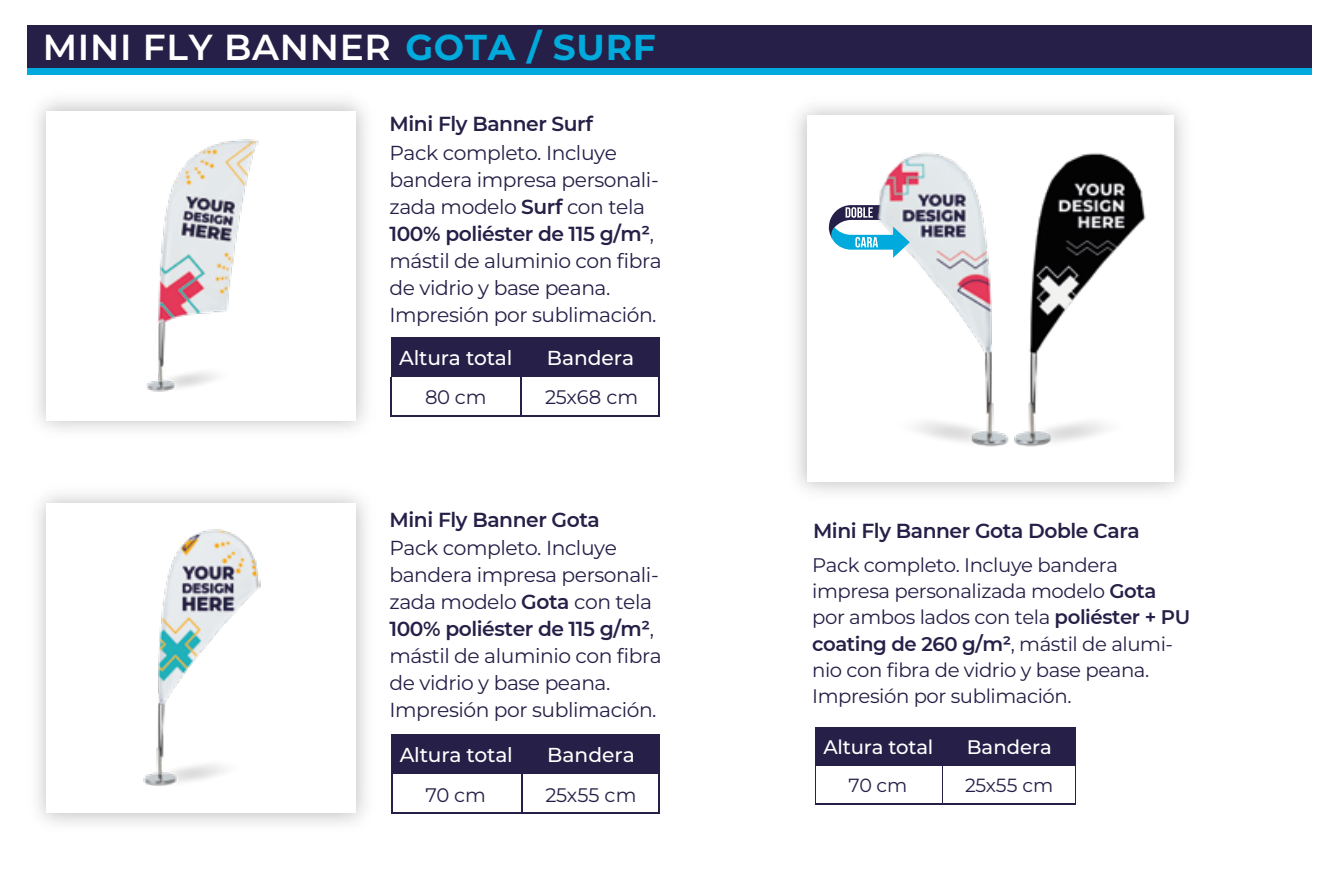
<style>
.page{position:relative;width:1340px;height:893px;background:#fff}
.page>*{position:absolute;margin:0;border:0;box-sizing:border-box;transform-origin:0 0}
.t1{font:600 36px "Montserrat";letter-spacing:.02em;color:#fff}
.t2{font:20.25px/27px "Montserrat";letter-spacing:-.02em;color:#261f47}
.t3{font:600 20.25px "Montserrat";letter-spacing:-.02em;color:#261f47}
.t4{font:500 20.25px "Montserrat";letter-spacing:-.01em;color:#fff}
.t5{font:19.57px/26.3px "Montserrat";letter-spacing:-.02em;color:#261f47}
.t6{font:500 19.57px "Montserrat";letter-spacing:-.01em;color:#fff}
.t7{font:19.12px "Montserrat";color:#261f47}
.s1{font-weight:700;color:#00aadc}
.s2{font-weight:600}
</style>
<div class="page">
<div style="left:28px;top:26px;width:1284px;height:42px;background:#261f47"></div>
<div style="left:28px;top:68px;width:1284px;height:7px;background:#00aadc"></div>
<img style="left:147px;top:139px;width:111px;height:253px">
<img style="left:143px;top:529px;width:117px;height:257px">
<img style="left:878px;top:153px;width:125px;height:294px">
<img style="left:1003px;top:153px;width:143px;height:294px">
<svg style="left:829px;top:205px;width:80px;height:53px"></svg>
<div style="left:390px;top:337px;width:268px;height:40px;background:#261f47"></div>
<hr style="left:390px;top:415px;width:269px;height:2px;background:#261f47">
<hr style="left:390px;top:377px;width:1px;height:40px;background:#261f47">
<hr style="left:521px;top:377px;width:1px;height:39px;background:#261f47">
<hr style="left:658px;top:337px;width:1px;height:80px;background:#261f47">
<div style="left:391px;top:734px;width:268px;height:40px;background:#261f47"></div>
<hr style="left:391px;top:812px;width:268px;height:2px;background:#261f47">
<hr style="left:391px;top:774px;width:1px;height:40px;background:#261f47">
<hr style="left:521px;top:774px;width:1px;height:39px;background:#261f47">
<hr style="left:659px;top:734px;width:1px;height:80px;background:#261f47">
<div style="left:815px;top:727px;width:260px;height:38px;background:#261f47"></div>
<hr style="left:815px;top:803px;width:260px;height:1px;background:#261f47">
<hr style="left:815px;top:765px;width:1px;height:39px;background:#261f47">
<hr style="left:941px;top:765px;width:1px;height:39px;background:#261f47">
<hr style="left:1075px;top:727px;width:1px;height:77px;background:#261f47">
<h1 class="t1" style="left:43px;top:22px;width:614px">MINI FLY BANNER <span class="s1">GOTA / SURF</span></h1>
<p class="t3" style="left:389px;top:109px;width:205px">Mini Fly Banner Surf</p>
<p class="t2" style="left:389px;top:139px;width:274px">Pack completo. Incluye bandera impresa personali&shy;zada modelo <span class="s2">Surf</span> con tela<br><span class="s2">100% poliéster de 115 g/m²</span>, mástil de aluminio con fibra de vidrio y base peana.<br>Impresión por sublimación.</p>
<p class="t4" style="left:399px;top:344px;width:115px">Altura total</p>
<p class="t4" style="left:547px;top:344px;width:89px">Bandera</p>
<p class="t5" style="left:425px;top:384px;width:63px">80 cm</p>
<p class="t5" style="left:545px;top:384px;width:95px">25x68 cm</p>
<p class="t3" style="left:389px;top:506px;width:212px">Mini Fly Banner Gota</p>
<p class="t2" style="left:389px;top:534px;width:274px">Pack completo. Incluye bandera impresa personali&shy;zada modelo <span class="s2">Gota</span> con tela<br><span class="s2">100% poliéster de 115 g/m²</span>, mástil de aluminio con fibra de vidrio y base peana.<br>Impresión por sublimación.</p>
<p class="t4" style="left:400px;top:741px;width:115px">Altura total</p>
<p class="t4" style="left:547px;top:741px;width:89px">Bandera</p>
<p class="t5" style="left:425px;top:781px;width:62px">70 cm</p>
<p class="t5" style="left:545px;top:781px;width:92px">25x55 cm</p>
<p class="t3" style="left:813px;top:517px;width:328px">Mini Fly Banner Gota Doble Cara</p>
<p class="t5" style="left:812px;top:551px;width:380px">Pack completo. Incluye bandera impresa personalizada modelo <span class="s2">Gota </span>por ambos lados con tela <span class="s2">poliéster + PU coating de 260 g/m²</span>, mástil de alumi&shy;nio con fibra de vidrio y base peana.<br>Impresión por sublimación.</p>
<p class="t6" style="left:823px;top:734px;width:111px">Altura total</p>
<p class="t6" style="left:966px;top:734px;width:86px">Bandera</p>
<p class="t7" style="left:848px;top:772px;width:60px">70 cm</p>
<p class="t7" style="left:965px;top:772px;width:90px">25x55 cm</p>
</div>
